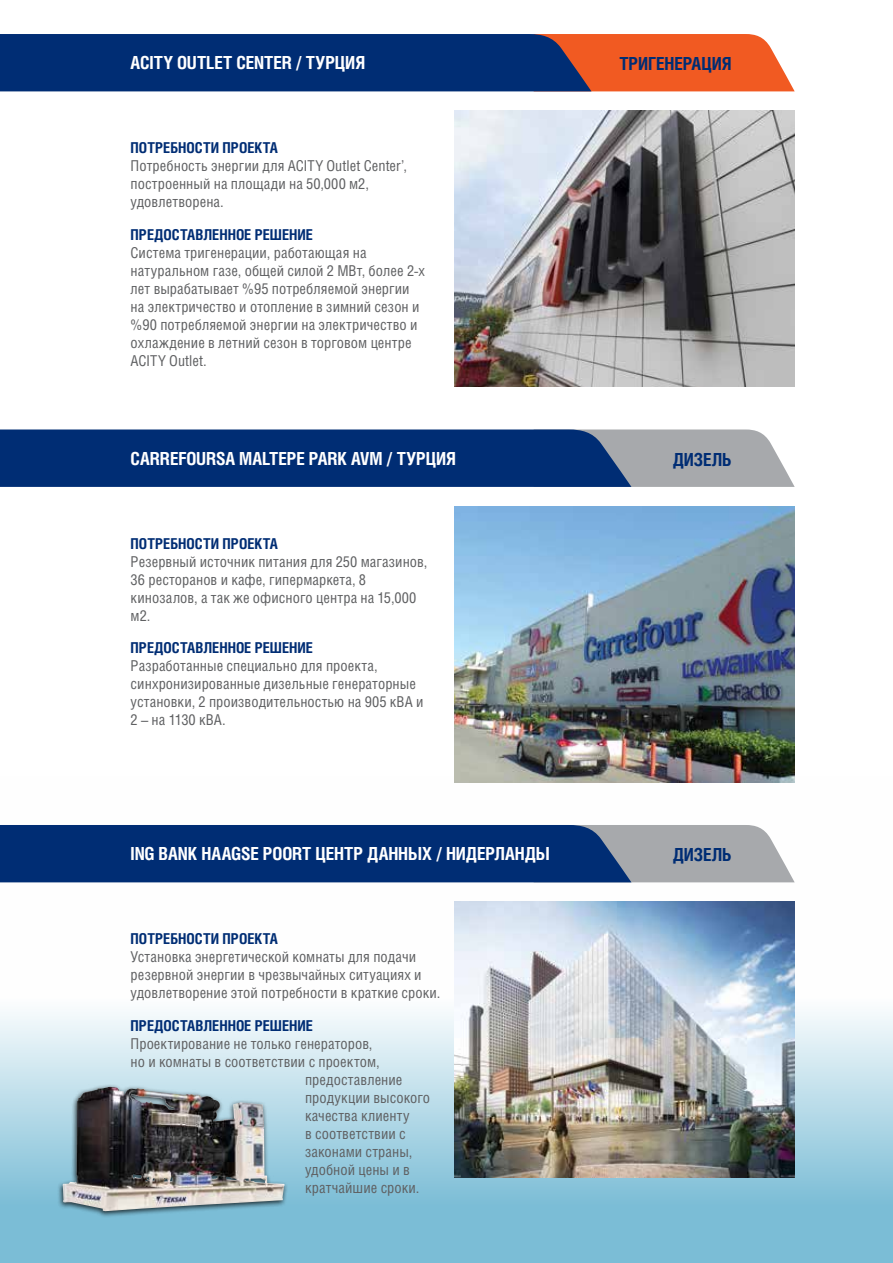
<style>
.page{position:relative;width:893px;height:1263px;background:#fff}
.page>*{position:absolute;margin:0;border:0;box-sizing:border-box;transform-origin:0 0}
.t1{font:700 18px "Helios Cond";letter-spacing:-.005em;color:#fff}
.t2{font:700 18px "Helios Cond";letter-spacing:-.005em;color:#002d74}
.t3{font:15px/18px "Helios Cond";letter-spacing:.005em;color:#5f6062}
.t4{font:700 15px "Helios Cond";color:#002d74}
</style>
<div class="page">
<svg style="left:0;top:782px;width:893px;height:481px"></svg>
<img style="left:454px;top:111px;width:341px;height:276px">
<img style="left:454px;top:506px;width:341px;height:276px">
<svg style="left:0;top:34px;width:795px;height:57px;background:#443d61"></svg>
<svg style="left:0;top:429px;width:795px;height:58px;background:#2a4d83"></svg>
<img style="left:454px;top:901px;width:341px;height:277px">
<svg style="left:0;top:825px;width:795px;height:57px;background:#284b82"></svg>
<div style="left:56px;top:1084px;width:232px;height:134px;background:#000;opacity:.75"></div>
<img style="left:63px;top:1087px;width:221px;height:124px">
<p class="t1" style="left:131px;top:52px;width:236px">ACITY OUTLET CENTER / ТУРЦИЯ</p>
<p class="t2" style="left:619px;top:53px;width:114px">ТРИГЕНЕРАЦИЯ</p>
<p class="t4" style="left:131px;top:139px;width:149px">ПОТРЕБНОСТИ ПРОЕКТА</p>
<p class="t3" style="left:131px;top:157px;width:278px">Потребность энергии для ACITY Outlet Center’, построенный на площади на 50,000 м2, удовлетворена.</p>
<p class="t4" style="left:131px;top:225px;width:184px">ПРЕДОСТАВЛЕННОЕ РЕШЕНИЕ</p>
<p class="t3" style="left:131px;top:243px;width:296px">Система тригенерации, работающая на натуральном газе, общей силой 2 МВт, более 2-х лет вырабатывает %95 потребляемой энергии на электричество и отопление в зимний сезон и %90 потребляемой энергии на электричество и охлаждение в летний сезон в торговом центре ACITY Outlet.</p>
<p class="t1" style="left:131px;top:447px;width:327px">CARREFOURSA MALTEPE PARK AVM / ТУРЦИЯ</p>
<p class="t4" style="left:131px;top:534px;width:149px">ПОТРЕБНОСТИ ПРОЕКТА</p>
<p class="t3" style="left:131px;top:552px;width:298px">Резервный источник питания для 250 магазинов, 36 ресторанов и кафе, гипермаркета, 8 кинозалов, а так же офисного центра на 15,000 м2.</p>
<p class="t4" style="left:131px;top:639px;width:184px">ПРЕДОСТАВЛЕННОЕ РЕШЕНИЕ</p>
<p class="t3" style="left:131px;top:656px;width:294px">Разработанные специально для проекта, синхронизированные дизельные генераторные установки, 2 производительностью на 905 кВА и 2 – на 1130 кВА.</p>
<p class="t1" style="left:131px;top:843px;width:421px">ING BANK HAAGSE POORT ЦЕНТР ДАННЫХ / НИДЕРЛАНДЫ</p>
<p class="t4" style="left:131px;top:930px;width:149px">ПОТРЕБНОСТИ ПРОЕКТА</p>
<p class="t3" style="left:131px;top:948px;width:311px">Установка энергетической комнаты для подачи резервной энергии в чрезвычайных ситуациях и удовлетворение этой потребности в краткие сроки.</p>
<p class="t4" style="left:131px;top:1016px;width:184px">ПРЕДОСТАВЛЕННОЕ РЕШЕНИЕ</p>
<p class="t3" style="left:131px;top:1034px;width:243px">Проектирование не только генераторов,</p>
<p class="t3" style="left:131px;top:1052px;width:251px">но и комнаты в соответствии с проектом,</p>
<p class="t3" style="left:305px;top:1070px;width:99px">предоставление</p>
<p class="t3" style="left:305px;top:1088px;width:127px">продукции высокого</p>
<p class="t3" style="left:305px;top:1106px;width:106px">качества клиенту</p>
<p class="t3" style="left:305px;top:1124px;width:102px">в соответствии с</p>
<p class="t3" style="left:305px;top:1142px;width:109px">законами страны,</p>
<p class="t3" style="left:305px;top:1160px;width:106px">удобной цены и в</p>
<p class="t3" style="left:305px;top:1178px;width:116px">кратчайшие сроки.</p>
<p class="t2" style="left:673px;top:449px;width:61px">ДИЗЕЛЬ</p>
<p class="t2" style="left:673px;top:844px;width:61px">ДИЗЕЛЬ</p>
</div>
